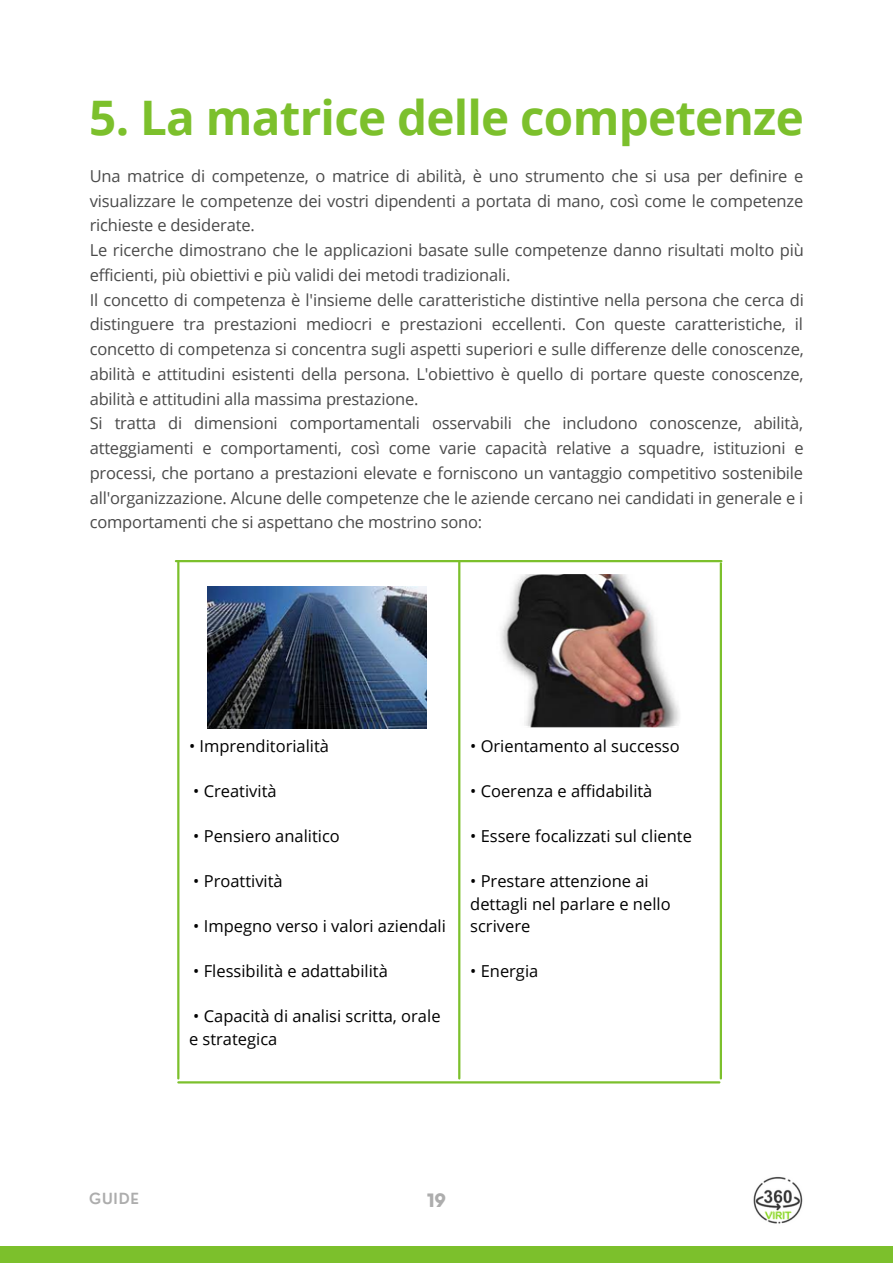
<style>
.page{position:relative;width:893px;height:1264px;background:#fff}
.page>*{position:absolute;margin:0;border:0;box-sizing:border-box;transform-origin:0 0}
.t1{font:700 47.55px "Open Sans";letter-spacing:-.015em;color:#7cc02c}
.t2{font:800 18px "Nourd";color:#adadad}
.t3{font:16.5px/24.8px "Open Sans";letter-spacing:-.01em;color:#4a4a4a}
.t4{font:16.5px/22.5px "Open Sans";color:#000}
.t5{font:600 15px "Nourd";letter-spacing:.055em;color:#adadad}
</style>
<div class="page">
<div style="left:0;top:1246px;width:892px;height:16px;background:#7cc02c"></div>
<hr style="left:176px;top:560px;width:545px;height:2px;background:#7cc02c">
<hr style="left:178px;top:1081px;width:541px;height:2px;background:#7cc02c">
<hr style="left:177px;top:562px;width:2px;height:516px;background:#7cc02c">
<hr style="left:719px;top:563px;width:3px;height:515px;background:#7cc02c">
<hr style="left:458px;top:562px;width:2px;height:516px;background:#7cc02c">
<img style="left:207px;top:586px;width:220px;height:142px">
<img style="left:501px;top:574px;width:179px;height:153px">
<img style="left:753px;top:1176px;width:50px;height:48px">
<h1 class="t1" style="left:89px;top:84px;width:716px">5. La matrice delle competenze</h1>
<p class="t3" style="left:90px;top:163px;width:715px">Una matrice di competenze, o matrice di abilità, è uno strumento che si usa per definire e visualizzare le competenze dei vostri dipendenti a portata di mano, così come le competenze richieste e desiderate.<br>Le ricerche dimostrano che le applicazioni basate sulle competenze danno risultati molto più efficienti, più obiettivi e più validi dei metodi tradizionali.<br>Il concetto di competenza è l'insieme delle caratteristiche distintive nella persona che cerca di distinguere tra prestazioni mediocri e prestazioni eccellenti. Con queste caratteristiche, il concetto di competenza si concentra sugli aspetti superiori e sulle differenze delle conoscenze, abilità e attitudini esistenti della persona. L'obiettivo è quello di portare queste conoscenze, abilità e attitudini alla massima prestazione.<br>Si tratta di dimensioni comportamentali osservabili che includono conoscenze, abilità, atteggiamenti e comportamenti, così come varie capacità relative a squadre, istituzioni e processi, che portano a prestazioni elevate e forniscono un vantaggio competitivo sostenibile all'organizzazione. Alcune delle competenze che le aziende cercano nei candidati in generale e i comportamenti che si aspettano che mostrino sono:</p>
<p class="t4" style="left:189px;top:734px;width:141px">• Imprenditorialità</p>
<p class="t4" style="left:193px;top:779px;width:85px">• Creatività</p>
<p class="t4" style="left:193px;top:824px;width:148px">• Pensiero analitico</p>
<p class="t4" style="left:193px;top:869px;width:91px">• Proattività</p>
<p class="t4" style="left:193px;top:914px;width:254px">• Impegno verso i valori aziendali</p>
<p class="t4" style="left:193px;top:959px;width:196px">• Flessibilità e adattabilità</p>
<p class="t4" style="left:189px;top:1004px;width:253px">• Capacità di analisi scritta, orale e strategica</p>
<p class="t4" style="left:470px;top:734px;width:211px">• Orientamento al successo</p>
<p class="t4" style="left:470px;top:779px;width:184px">• Coerenza e affidabilità</p>
<p class="t4" style="left:470px;top:824px;width:223px">• Essere focalizzati sul cliente</p>
<p class="t4" style="left:470px;top:869px;width:202px">• Prestare attenzione ai dettagli nel parlare e nello scrivere</p>
<p class="t4" style="left:470px;top:959px;width:70px">• Energia</p>
<p class="t5" style="left:89px;top:1189px;width:51px">GUIDE</p>
<p class="t2" style="left:426px;top:1188px;width:21px">19</p>
</div>
